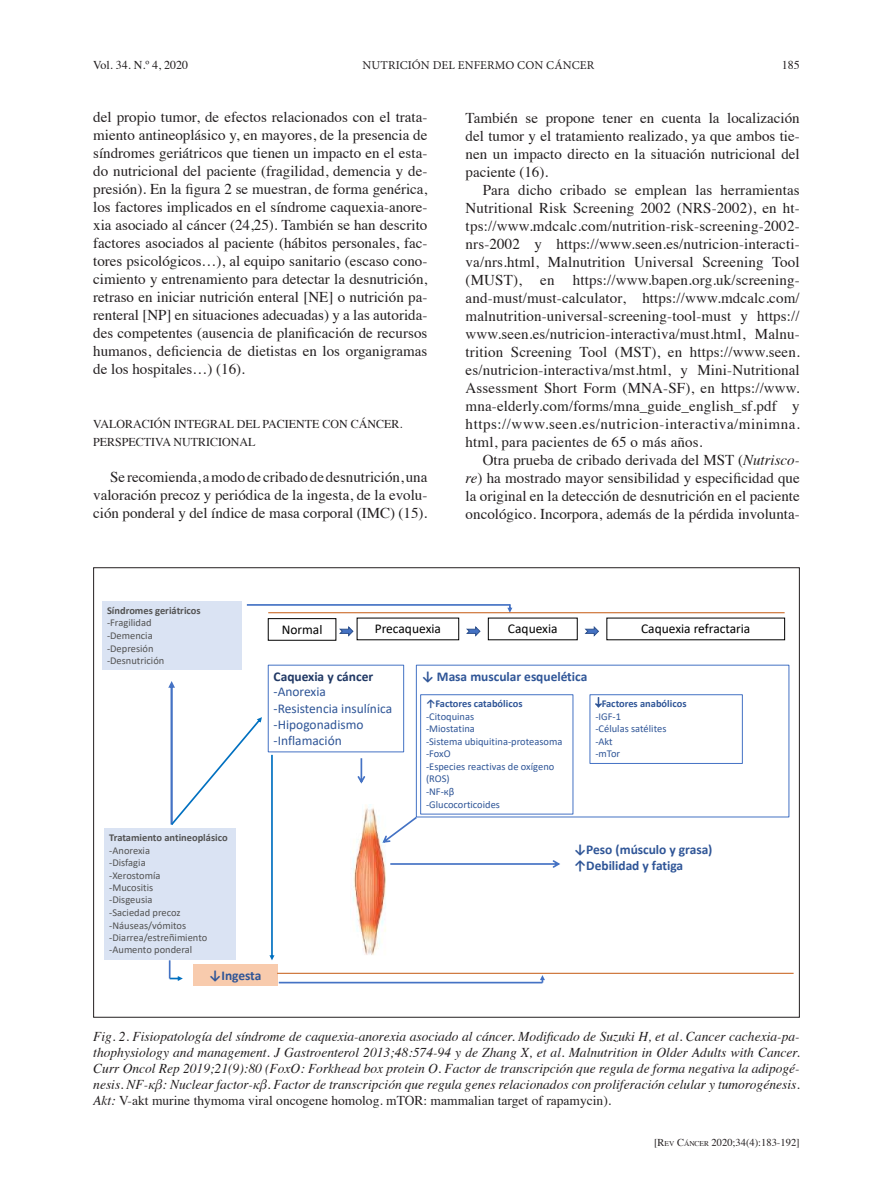
<style>
.page{position:relative;width:893px;height:1190px;background:#fff}
.page>*{position:absolute;margin:0;border:0;box-sizing:border-box;transform-origin:0 0}
.t1{font:15px/18px "Times";color:#231f20;text-align:justify}
.t2{font:italic 13.5px/16.2px "Times";color:#231f20;text-align:justify}
.t3{font:700 13.5px/15.8px "Calibri";letter-spacing:-.005em;color:#2f5597}
.t4{font:13.5px/16.2px "Calibri";color:#2f5597}
.t5{font:13.5px "Calibri";color:#000}
.t6{font:700 13.5px "Calibri";color:#203864}
.t7{font:12px/18px "Times";color:#231f20}
.t8{font:12px "Minion Pro";letter-spacing:.01em;color:#231f20}
.t9{font:10.5px/12.5px "Calibri";color:#525252}
.t10{font:10.5px/12.6px "Calibri";color:#2f5597}
.t11{font:700 10.5px "Calibri";color:#525252}
.t12{font:700 10.5px "Calibri";letter-spacing:-.005em;color:#2f5597}
.t13{font:10.5px "Times";color:#231f20}
.s1{font-style:italic}
.s2{font-style:normal}
.s3{font-size:7.35px}
.s4{font-style:inherit}
</style>
<div class="page">
<div style="left:268px;top:618px;width:68px;height:23px;border:1px solid #000"></div>
<svg style="left:339px;top:626px;width:15px;height:11px"></svg>
<svg style="left:466px;top:626px;width:15px;height:11px"></svg>
<svg style="left:584px;top:626px;width:15px;height:11px"></svg>
<div style="left:268px;top:665px;width:136px;height:87px;border:1px solid #4472c4"></div>
<div style="left:420px;top:694px;width:153px;height:120px;border:1px solid #4472c4"></div>
<div style="left:589px;top:694px;width:153px;height:70px;border:1px solid #4472c4"></div>
<img style="left:352px;top:805px;width:34px;height:150px">
<svg style="left:390px;top:860px;width:170px;height:8px"></svg>
<svg style="left:357px;top:758px;width:8px;height:25px"></svg>
<svg style="left:382px;top:817px;width:34px;height:26px"></svg>
<div style="left:104px;top:828px;width:131px;height:132px;background:#dae3f3"></div>
<div style="left:102px;top:601px;width:139px;height:69px;background:#dae3f3"></div>
<hr style="left:247px;top:604px;width:263px;height:2px;background:#4472c4">
<svg style="left:507px;top:604px;width:5px;height:8px"></svg>
<hr style="left:268px;top:612px;width:516px;height:1px;background:#c55a11">
<svg style="left:168px;top:681px;width:94px;height:144px"></svg>
<div style="left:193px;top:964px;width:84px;height:22px;background:#f8cbad"></div>
<svg style="left:269px;top:755px;width:5px;height:205px"></svg>
<hr style="left:277px;top:973px;width:516px;height:1px;background:#c55a11">
<svg style="left:169px;top:960px;width:14px;height:21px"></svg>
<hr style="left:279px;top:982px;width:263px;height:1px;background:#4472c4">
<svg style="left:539px;top:975px;width:5px;height:7px"></svg>
<p class="t7" style="left:93px;top:55px;width:96px">Vol. 34. N.º 4, 2020</p>
<p class="t8" style="left:362px;top:57px;width:233px">NUTRICIÓN DEL ENFERMO CON CÁNCER</p>
<p class="t7" style="left:781px;top:55px;width:19px">185</p>
<p class="t1" style="left:93px;top:106px;width:335px">del propio tumor, de efectos relacionados con el trata&shy;miento antineoplásico y, en mayores, de la presencia de síndromes geriátricos que tienen un impacto en el esta&shy;do nutricional del paciente (fragilidad, demencia y de&shy;presión). En la figura 2 se muestran, de forma genérica, los factores implicados en el síndrome caquexia-anore&shy;xia asociado al cáncer (24,25). También se han descrito factores asociados al paciente (hábitos personales, fac&shy;tores psicológicos…), al equipo sanitario (escaso cono&shy;cimiento y entrenamiento para detectar la desnutrición, retraso en iniciar nutrición enteral [NE] o nutrición pa&shy;renteral [NP] en situaciones adecuadas) y a las autorida&shy;des competentes (ausencia de planificación de recursos humanos, deficiencia de dietistas en los organigramas de los hospitales…) (16).</p>
<p class="t7" style="left:93px;top:414px;width:311px">VALORACIÓN INTEGRAL DEL PACIENTE CON CÁNCER.<br>PERSPECTIVA NUTRICIONAL</p>
<p class="t1" style="left:93px;top:466px;width:335px;text-indent:17px">Se recomienda, a modo de cribado de desnutrición, una valoración precoz y periódica de la ingesta, de la evolu&shy;ción ponderal y del índice de masa corporal (IMC) (15).</p>
<p class="t1" style="left:465px;top:107px;width:335px">También se propone tener en cuenta la localización del tumor y el tratamiento realizado, ya que ambos tie&shy;nen un impacto directo en la situación nutricional del paciente (16).</p>
<p class="t1" style="left:465px;top:179px;width:335px;text-indent:17px">Para dicho cribado se emplean las herramientas Nutritional Risk Screening 2002 (NRS-2002), en ht&shy;tps://www.mdcalc.com/nutrition-risk-screening-2002- nrs-2002 y https://www.seen.es/nutricion-interacti&shy;va/nrs.html, Malnutrition Universal Screening Tool (MUST), en https://www.bapen.org.uk/screening&shy;and-must/must-calculator, https://www.mdcalc.com/ malnutrition-universal-screening-tool-must y https:// www.seen.es/nutricion-interactiva/must.html, Malnu&shy;trition Screening Tool (MST), en https://www.seen. es/nutricion-interactiva/mst.html, y Mini-Nutritional Assessment Short Form (MNA-SF), en https://www. mna-elderly.com/forms/mna_guide_english_sf.pdf y https://www.seen.es/nutricion-interactiva/minimna. html, para pacientes de 65 o más años.</p>
<p class="t1" style="left:465px;top:449px;width:335px;text-indent:17px">Otra prueba de cribado derivada del MST (<span class="s1">Nutrisco&shy;re</span>) ha mostrado mayor sensibilidad y especificidad que la original en la detección de desnutrición en el paciente oncológico. Incorpora, además de la pérdida involunta-</p>
<p class="t11" style="left:107px;top:603px;width:95px">Síndromes geriátricos</p>
<p class="t9" style="left:107px;top:616px;width:59px">-Fragilidad -Demencia -Depresión -Desnutrición</p>
<p class="t11" style="left:109px;top:830px;width:120px">Tratamiento antineoplásico</p>
<p class="t9" style="left:109px;top:843px;width:99px">-Anorexia<br>-Disfagia<br>-Xerostomía<br>-Mucositis<br>-Disgeusia<br>-Saciedad precoz -Náuseas/vómitos -Diarrea/estreñimiento -Aumento ponderal</p>
<p class="t3" style="left:209px;top:967px;width:54px">↓Ingesta</p>
<p class="t5" style="left:281px;top:620px;width:42px">Normal</p>
<p class="t5" style="left:374px;top:619px;width:68px">Precaquexia</p>
<p class="t5" style="left:507px;top:619px;width:51px">Caquexia</p>
<p class="t5" style="left:640px;top:619px;width:111px">Caquexia refractaria</p>
<p class="t6" style="left:273px;top:666px;width:101px">Caquexia y cáncer</p>
<p class="t4" style="left:273px;top:683px;width:120px">-Anorexia -Resistencia insulínica -Hipogonadismo -Inflamación</p>
<p class="t3" style="left:421px;top:668px;width:167px">↓ Masa muscular esquelética</p>
<p class="t12" style="left:426px;top:696px;width:98px">↑Factores catabólicos</p>
<p class="t10" style="left:426px;top:710px;width:138px">-Citoquinas<br>-Miostatina<br>-Sistema ubiquitina-proteasoma -FoxO<br>-Especies reactivas de oxígeno (ROS)<br>-NF-кβ<br>-Glucocorticoides</p>
<p class="t12" style="left:601px;top:696px;width:86px">Factores anabólicos</p>
<p class="t10" style="left:595px;top:710px;width:73px">-IGF-1<br>-Células satélites -Akt<br>-mTor</p>
<p class="t3" style="left:574px;top:841px;width:140px">↓Peso (músculo y grasa) ↑Debilidad y fatiga</p>
<p class="t2" style="left:93px;top:1027px;width:707px">Fig. 2. Fisiopatología del síndrome de caquexia-anorexia asociado al cáncer. Modificado de Suzuki H, et al. Cancer cachexia-pa&shy;thophysiology and management. J Gastroenterol 2013;48:574-94 y de Zhang X, et al. Malnutrition in Older Adults with Cancer.<br>Curr Oncol Rep 2019;21(9):80 (FoxO: Forkhead box protein O. Factor de transcripción que regula de forma negativa la adipogé&shy;nesis. NF-кβ: Nuclear factor-кβ. Factor de transcripción que regula genes relacionados con proliferación celular y tumorogénesis.<br>Akt: <span class="s2">V-akt murine thymoma viral oncogene homolog. mTOR: mammalian target of rapamycin).</span></p>
<p class="t13" style="left:653px;top:1132px;width:147px">[R<span class="s3">EV</span> C<span class="s3">ÁNCER</span> 2020;34(4):<span class="s4">183-192]</span></p>
</div>
